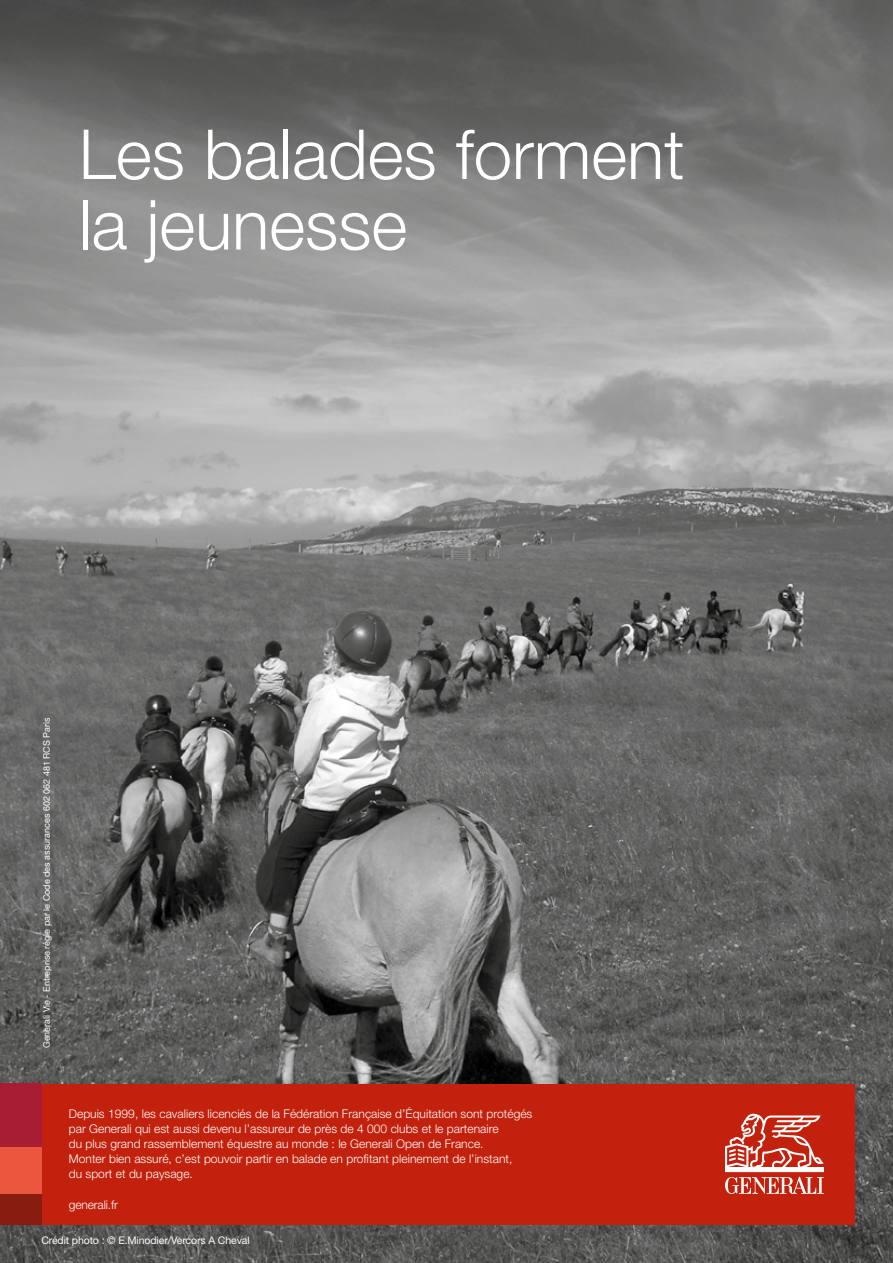
<style>
.page{position:relative;width:893px;height:1263px;background:#fff}
.page>*{position:absolute;margin:0;border:0;box-sizing:border-box;transform-origin:0 0}
.t1{font:300 69px/70.5px "Helvetica Neue LT Std";color:#fff}
.t2{font:300 12px/15px "Helvetica Neue LT Std";letter-spacing:.005em;color:#fff}
.t3{font:10.5px "Helvetica Neue LT Std";letter-spacing:-.01em;color:#fff}
.t4{font:9px "Helvetica Neue";color:#fff}
</style>
<div class="page">
<img style="left:0;top:0;width:893px;height:1263px">
<div style="left:1px;top:1084px;width:854px;height:141px;background:#c1210d"></div>
<div style="left:0;top:1084px;width:41px;height:63px;background:#a81d34"></div>
<div style="left:0;top:1147px;width:41px;height:47px;background:#ea563e"></div>
<div style="left:0;top:1194px;width:41px;height:31px;background:#881c11"></div>
<svg style="left:725px;top:1113px;width:99px;height:81px"></svg>
<h1 class="t1" style="left:79px;top:118px;width:607px">Les balades forment la jeunesse</h1>
<p class="t4" style="left:41px;top:1048px;width:332px;rotate:-90deg">Generali Vie - Entreprise régie par le Code des assurances 602 062 481 RCS Paris</p>
<p class="t2" style="left:69px;top:1106px;width:465px">Depuis 1999, les cavaliers licenciés de la Fédération Française d’Équitation sont protégés par Generali qui est aussi devenu l’assureur de près de 4 000 clubs et le partenaire<br>du plus grand rassemblement équestre au monde : le Generali Open de France.<br>Monter bien assuré, c’est pouvoir partir en balade en profitant pleinement de l’instant,<br>du sport et du paysage.</p>
<p class="t2" style="left:69px;top:1197px;width:51px">generali.fr</p>
<p class="t3" style="left:41px;top:1234px;width:210px">Crédit photo : © E.Minodier/Vercors A Cheval</p>
</div>
